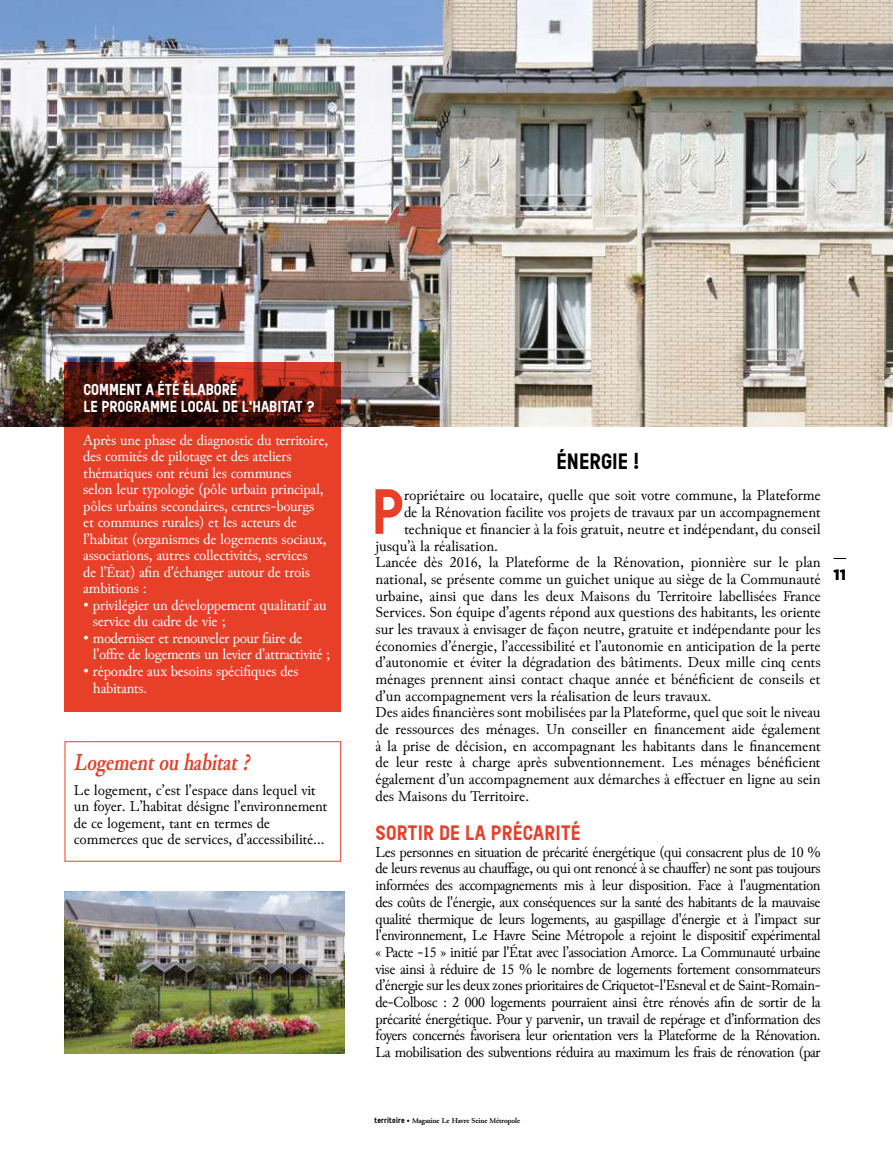
<style>
.page{position:relative;width:893px;height:1149px;background:#fff}
.page>*{position:absolute;margin:0;border:0;box-sizing:border-box;transform-origin:0 0}
.t1{font:700 60.15px "Reglo";color:#e83f29}
.t2{font:italic 700 condensed 24px "Junicode";color:#e83f29}
.t3{font:700 21px "Reglo";color:#000}
.t4{font:700 19.65px "Reglo";letter-spacing:.01em;color:#e83f29}
.t5{font:15.15px/16.6px "Junicode";color:#000;text-align:justify}
.t6{font:15px/16.5px "Junicode";letter-spacing:-.01em;color:#fff}
.t7{font:15px/16.5px "Junicode";color:#000}
.t8{font:700 15px/16.5px "Reglo";color:#fff}
.t9{font:900 15px "Gotham";color:#000}
.t10{font:700 7.5px "Junicode";letter-spacing:-.01em;color:#000}
.s1{font-family:"Reglo"}
</style>
<div class="page">
<img style="left:0;top:0;width:893px;height:426px">
<svg style="left:833px;top:558px;width:13px;height:1px"></svg>
<svg style="left:65px;top:361px;width:276px;height:350px;background:#cd3724"></svg>
<div style="left:65px;top:741px;width:276px;height:120px;border:1px solid #e83f29"></div>
<img style="left:65px;top:891px;width:280px;height:161px">
<p class="t8" style="left:83px;top:381px;width:233px">COMMENT A ÉTÉ ÉLABORÉ<br>LE PROGRAMME LOCAL DE L'HABITAT ?</p>
<p class="t6" style="left:83px;top:432px;width:246px">Après une phase de diagnostic du territoire, des comités de pilotage et des ateliers thématiques ont réuni les communes<br>selon leur typologie (pôle urbain principal, pôles urbains secondaires, centres-bourgs et communes rurales) et les acteurs de l’habitat (organismes de logements sociaux, associations, autres collectivités, services<br>de l’État) afin d’échanger autour de trois ambitions :</p>
<p class="t6" style="left:93px;top:597px;width:235px;text-indent:-10px">• privilégier un développement qualitatif au service du cadre de vie ;</p>
<p class="t6" style="left:93px;top:630px;width:239px;text-indent:-10px">• moderniser et renouveler pour faire de l’offre de logements un levier d’attractivité ;</p>
<p class="t6" style="left:93px;top:663px;width:207px;text-indent:-10px">• répondre aux besoins spécifiques des habitants.</p>
<h2 class="t2" style="left:74px;top:743px;width:183px">Logementouhabitat?</h2>
<p class="t7" style="left:74px;top:782px;width:255px">Le logement, c’est l’espace dans lequel vit un foyer. L’habitat désigne l’environnement de ce logement, tant en termes de commerces que de services, d’accessibilité…</p>
<h3 class="t3" style="left:557px;top:449px;width:85px">ÉNERGIE !</h3>
<h1 class="t1" style="left:372px;top:476px;width:34px">P</h1>
<p class="t5" style="left:404px;top:487px;width:418px">ropriétaire ou locataire, quelle que soit votre commune, la Plateforme</p>
<p class="t5" style="left:404px;top:504px;width:418px">de la Rénovation facilite vos projets de travaux par un accompagnement</p>
<p class="t5" style="left:404px;top:521px;width:418px">technique et financier à la fois gratuit, neutre et indépendant, du conseil</p>
<p class="t5" style="left:375px;top:537px;width:124px">jusqu’à la réalisation.</p>
<p class="t5" style="left:375px;top:554px;width:447px">Lancée dès 2016, la Plateforme de la Rénovation, pionnière sur le plan</p>
<p class="t5" style="left:375px;top:571px;width:447px">national, se présente comme un guichet unique au siège de la Communauté</p>
<p class="t5" style="left:375px;top:587px;width:447px">urbaine, ainsi que dans les deux Maisons du Territoire labellisées France</p>
<p class="t5" style="left:375px;top:604px;width:447px">Services. Son équipe d’agents répond aux questions des habitants, les oriente</p>
<p class="t5" style="left:375px;top:621px;width:447px">sur les travaux à envisager de façon neutre, gratuite et indépendante pour les</p>
<p class="t5" style="left:375px;top:637px;width:447px">économies d’énergie, l’accessibilité et l’autonomie en anticipation de la perte</p>
<p class="t5" style="left:375px;top:654px;width:447px">d’autonomie et éviter la dégradation des bâtiments. Deux mille cinq cents</p>
<p class="t5" style="left:375px;top:671px;width:447px">ménages prennent ainsi contact chaque année et bénéficient de conseils et</p>
<p class="t5" style="left:375px;top:687px;width:337px">d’un accompagnement vers la réalisation de leurs travaux.</p>
<p class="t5" style="left:375px;top:704px;width:447px">Des aides financières sont mobilisées par la Plateforme, quel que soit le niveau</p>
<p class="t5" style="left:375px;top:721px;width:447px">de ressources des ménages. Un conseiller en financement aide également</p>
<p class="t5" style="left:375px;top:737px;width:447px">à la prise de décision, en accompagnant les habitants dans le financement</p>
<p class="t5" style="left:375px;top:754px;width:447px">de leur reste à charge après subventionnement. Les ménages bénéficient</p>
<p class="t5" style="left:375px;top:771px;width:447px">également d’un accompagnement aux démarches à effectuer en ligne au sein</p>
<p class="t5" style="left:375px;top:787px;width:155px">des Maisons du Territoire.</p>
<p class="t4" style="left:376px;top:821px;width:206px">SORTIR DE LA PRÉCARITÉ</p>
<p class="t5" style="left:375px;top:843px;width:447px">Les personnes en situation de précarité énergétique (qui consacrent plus de 10 % de leurs revenus au chauffage, ou qui ont renoncé à se chauffer) ne sont pas toujours informées des accompagnements mis à leur disposition. Face à l'augmentation des coûts de l'énergie, aux conséquences sur la santé des habitants de la mauvaise qualité thermique de leurs logements, au gaspillage d'énergie et à l’impact sur l'environnement, Le Havre Seine Métropole a rejoint le dispositif expérimental « Pacte -15 » initié par l'État avec l’association Amorce. La Communauté urbaine vise ainsi à réduire de 15 % le nombre de logements fortement consommateurs d’énergie sur les deux zones prioritaires de Criquetot-l'Esneval et de Saint-Romain&shy;de-Colbosc : 2 000 logements pourraient ainsi être rénovés afin de sortir de la précarité énergétique. Pour y parvenir, un travail de repérage et d’information des foyers concernés favorisera leur orientation vers la Plateforme de la Rénovation.<br>La mobilisation des subventions réduira au maximum les frais de rénovation (par</p>
<p class="t9" style="left:833px;top:566px;width:14px">11</p>
<p class="t10" style="left:375px;top:1114px;width:147px"><span class="s1">territoire •</span> Magazine Le Havre Seine Métropole</p>
</div>
